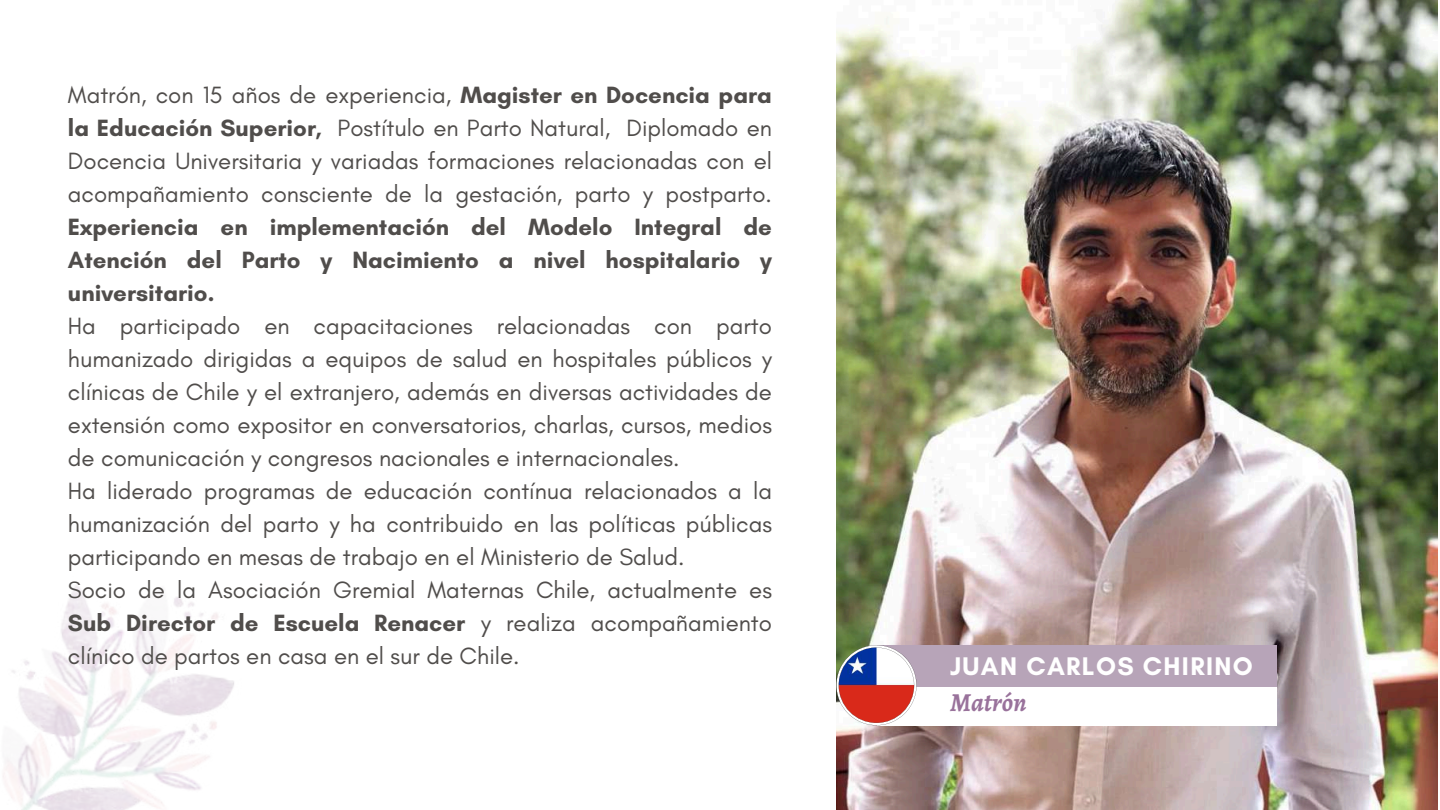
<style>
.page{position:relative;width:1440px;height:810px;background:#fff}
.page>*{position:absolute;margin:0;border:0;box-sizing:border-box;transform-origin:0 0}
.t1{font:700 26px "Glacial Indifference";letter-spacing:.05em;color:#fff}
.t2{font:italic 700 26px "Alegreya";color:#99729b}
.t3{font:24px/33px "Glacial Indifference";color:#504d4b;text-align:justify}
.t4{font:700 24px/33px "Glacial Indifference";color:#504d4b;text-align:justify}
.s1{font-weight:700}
</style>
<div class="page">
<img style="left:3px;top:585px;width:231px;height:225px">
<img style="left:836px;top:0;width:601px;height:810px">
<div style="left:877px;top:686px;width:400px;height:39px;background:#fff"></div>
<div style="left:877px;top:645px;width:400px;height:41px;background:#b7a4b8"></div>
<svg style="left:836px;top:645px;width:81px;height:80px"></svg>
<p class="t3" style="left:68px;top:78px;width:706px">Matrón, con 15 años de experiencia, <span class="s1">Magister en Docencia para la Educación Superior,</span> Postítulo en Parto Natural, Diplomado en Docencia Universitaria y variadas formaciones relacionadas con el acompañamiento consciente de la gestación, parto y postparto.</p>
<p class="t4" style="left:68px;top:210px;width:706px">Experiencia en implementación del Modelo Integral de Atención del Parto y Nacimiento a nivel hospitalario y universitario.</p>
<p class="t3" style="left:68px;top:309px;width:706px;text-align:left">Ha participado en capacitaciones relacionadas con parto humanizado dirigidas a equipos de salud en hospitales públicos y clínicas de Chile y el extranjero, además en diversas actividades de extensión como expositor en conversatorios, charlas, cursos, medios de comunicación y congresos nacionales e internacionales.<br>Ha liderado programas de educación contínua relacionados a la humanización del parto y ha contribuido en las políticas públicas participando en mesas de trabajo en el Ministerio de Salud.<br>Socio de la Asociación Gremial Maternas Chile, actualmente es <span class="s1">Sub Director de Escuela Renacer</span> y realiza acompañamiento clínico de partos en casa en el sur de Chile.</p>
<p class="t1" style="left:950px;top:651px;width:304px">JUAN CARLOS CHIRINO</p>
<p class="t2" style="left:950px;top:685px;width:78px">Matrón</p>
</div>
